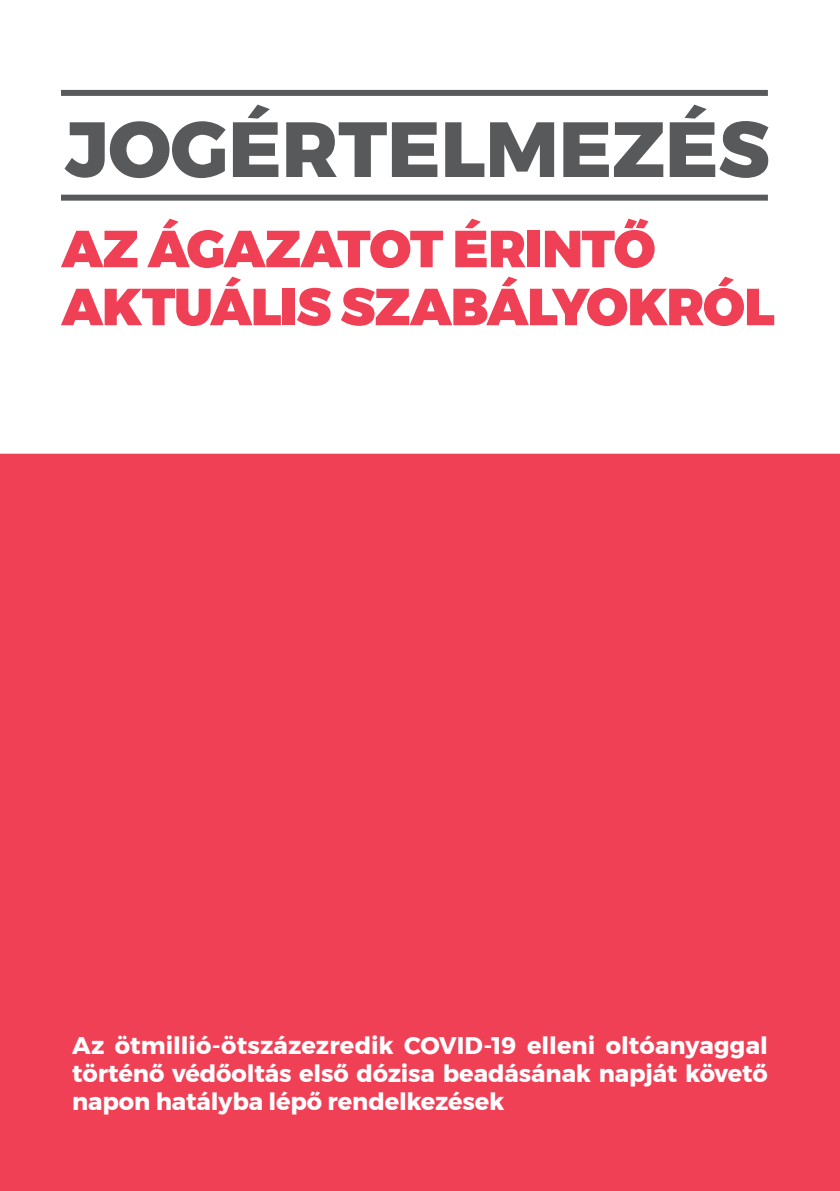
<style>
.page{position:relative;width:840px;height:1191px;background:#fff}
.page>*{position:absolute;margin:0;border:0;box-sizing:border-box;transform-origin:0 0}
.t1{font:800 78px "Montserrat";color:#58595b}
.t2{font:900 52px/58px "Montserrat";letter-spacing:-.02em;color:#ef4056}
.t3{font:700 24px/28px "Montserrat";letter-spacing:-.005em;color:#fff;text-align:justify}
</style>
<div class="page">
<div style="left:0;top:454px;width:839px;height:737px;background:#ef4056"></div>
<div style="left:61px;top:90px;width:706px;height:6px;background:#58595b"></div>
<div style="left:61px;top:195px;width:706px;height:6px;background:#58595b"></div>
<h1 class="t1" style="left:65px;top:86px;width:705px">JOGÉRTELMEZÉS</h1>
<h2 class="t2" style="left:61px;top:220px;width:714px">AZ ÁGAZATOT ÉRINTŐ<br>AKTUÁLIS SZABÁLYOKRÓL</h2>
<p class="t3" style="left:72px;top:1031px;width:697px">Az ötmillió-ötszázezredik COVID-19 elleni oltóanyaggal történő védőoltás első dózisa beadásának napját követő napon hatályba lépő rendelkezések</p>
</div>
